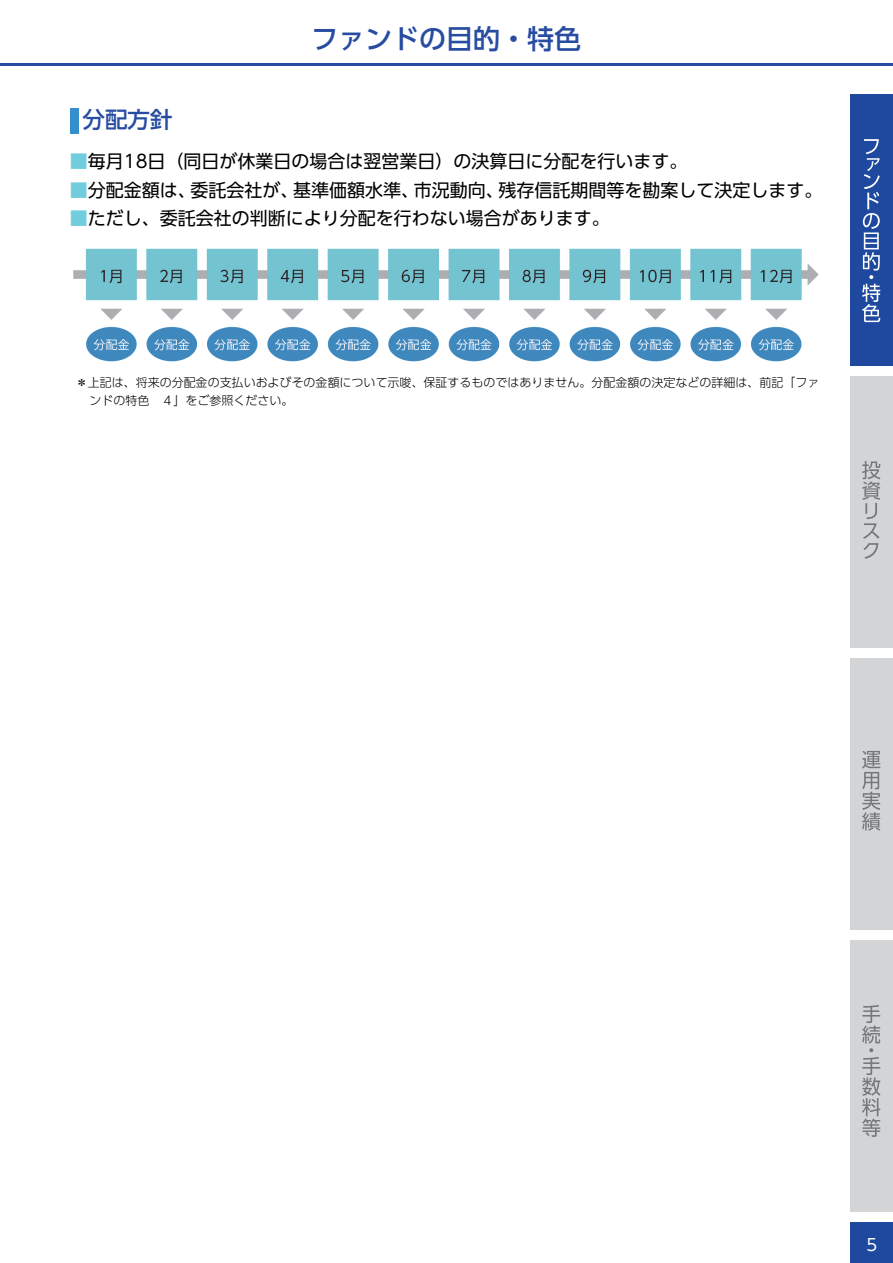
<style>
.page{position:relative;width:893px;height:1263px;background:#fff}
.page>*{position:absolute;margin:0;border:0;box-sizing:border-box;transform-origin:0 0}
.t1{font:500 27px "UD Shin Go Pr 6 N";color:#274ca1}
.t2{font:500 22.5px "UD Shin Go Pr 6 N";color:#274ca1}
.t3{font:18px "UD Shin Go Pr 6 N";color:#000}
.t4{font:16.5px "UD Shin Go Pr 6 N";color:#fff}
.t5{font:300 12px/18px "UD Shin Go Pr 6 N";color:#000}
.s1{color:#71cddc}
</style>
<div class="page">
<hr style="left:0;top:64px;width:893px;height:2px;background:#274ca1">
<div style="left:70px;top:108px;width:8px;height:25px;background:#358fcd"></div>
<img style="left:73px;top:248px;width:746px;height:114px">
<div style="left:850px;top:95px;width:43px;height:271px;background:#1e499f"></div>
<div style="left:850px;top:377px;width:43px;height:271px;background:#d3d4d5"></div>
<div style="left:850px;top:658px;width:43px;height:272px;background:#d3d4d5"></div>
<div style="left:850px;top:940px;width:43px;height:271px;background:#d3d4d5"></div>
<div style="left:850px;top:1222px;width:43px;height:41px;background:#1e499f"></div>
<svg style="left:862px;top:139px;width:18px;height:183px"></svg>
<svg style="left:862px;top:461px;width:18px;height:98px"></svg>
<svg style="left:862px;top:751px;width:18px;height:79px"></svg>
<svg style="left:862px;top:1005px;width:18px;height:132px"></svg>
<h1 class="t1" style="left:311px;top:16px;width:271px">ファンドの目的・特色</h1>
<p class="t2" style="left:83px;top:101px;width:91px">分配方針</p>
<p class="t3" style="left:70px;top:147px;width:619px"><span class="s1">■</span>毎月18日（同日が休業日の場合は翌営業日）の決算日に分配を行います。</p>
<p class="t3" style="left:70px;top:175px;width:754px"><span class="s1">■</span>分配金額は、委託会社が、基準価額水準、市況動向、残存信託期間等を勘案して決定します。</p>
<p class="t3" style="left:70px;top:204px;width:542px"><span class="s1">■</span>ただし、委託会社の判断により分配を行わない場合があります。</p>
<p class="t5" style="left:90px;top:373px;width:731px;text-indent:-14px">＊上記は、将来の分配金の支払いおよびその金額について示唆、保証するものではありません。分配金額の決定などの詳細は、前記「ファンドの特色 ４」をご参照ください。</p>
<p class="t4" style="left:866px;top:1232px;width:12px">5</p>
</div>
